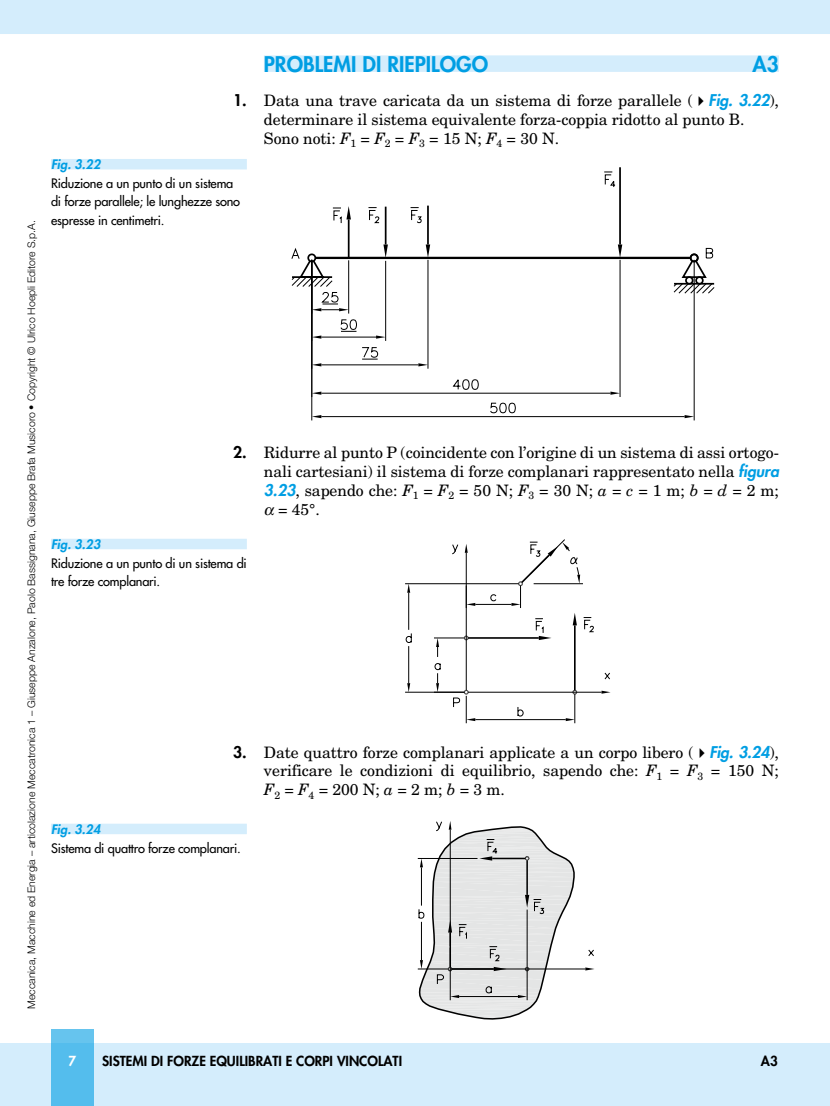
<style>
.page{position:relative;width:830px;height:1106px;background:#fff}
.page>*{position:absolute;margin:0;border:0;box-sizing:border-box;transform-origin:0 0}
.t1{font:800 21px "Futura";color:#009ee3}
.t2{font:15.75px/18.8px "New Century Schlbk";letter-spacing:-.005em;color:#000}
.t3{font:800 13.5px "Futura";color:#000}
.t4{font:800 13.5px "Futura";color:#fff}
.t5{font:12.75px/18.3px "Futura";letter-spacing:-.015em;color:#000}
.t6{font:italic 800 12.75px "Futura";color:#009ee3}
.t7{font:300 10.5px "Helvetica Neue";color:#000}
.s1{font-family:"Futura";font-weight:800}
.s2{font-family:"Futura";font-weight:800;font-style:italic;color:#009ee3}
.s3{font-style:italic}
</style>
<div class="page">
<div style="left:0;top:1043px;width:829px;height:63px;background:#d4edfc"></div>
<div style="left:51px;top:1029px;width:43px;height:77px;background:linear-gradient(to bottom,#5ec1ee,#4fbbed)"></div>
<div style="left:264px;top:55px;width:514px;height:17px;background:#d4edfc"></div>
<div style="left:51px;top:159px;width:196px;height:10px;background:#d4edfc"></div>
<div style="left:51px;top:539px;width:196px;height:10px;background:#d4edfc"></div>
<hr style="left:434px;top:637px;width:30px;height:1px;background:#000">
<svg style="left:434px;top:638px;width:7px;height:54px"></svg>
<hr style="left:405px;top:583px;width:113px;height:1px;background:#000">
<hr style="left:405px;top:692px;width:59px;height:1px;background:#000">
<hr style="left:408px;top:593px;width:1px;height:37px;background:#000">
<hr style="left:408px;top:646px;width:1px;height:37px;background:#000">
<svg style="left:407px;top:583px;width:3px;height:10px"></svg>
<svg style="left:407px;top:683px;width:3px;height:9px"></svg>
<svg style="left:405px;top:633px;width:7px;height:10px"></svg>
<svg style="left:451px;top:539px;width:159px;height:184px"></svg>
<svg style="left:417px;top:821px;width:177px;height:199px"></svg>
<div style="left:51px;top:823px;width:196px;height:11px;background:#d4edfc"></div>
<hr style="left:348px;top:260px;width:1px;height:53px;background:#000">
<hr style="left:385px;top:261px;width:1px;height:80px;background:#000">
<hr style="left:321px;top:337px;width:55px;height:1px;background:#000">
<svg style="left:312px;top:335px;width:9px;height:4px"></svg>
<svg style="left:376px;top:335px;width:9px;height:4px"></svg>
<svg style="left:340px;top:319px;width:17px;height:13px"></svg>
<hr style="left:427px;top:260px;width:1px;height:109px;background:#000">
<hr style="left:321px;top:364px;width:97px;height:1px;background:#000">
<svg style="left:312px;top:363px;width:9px;height:3px"></svg>
<svg style="left:418px;top:363px;width:10px;height:3px"></svg>
<svg style="left:362px;top:347px;width:16px;height:13px"></svg>
<hr style="left:619px;top:260px;width:1px;height:137px;background:#000">
<hr style="left:321px;top:393px;width:289px;height:1px;background:#000">
<svg style="left:312px;top:391px;width:9px;height:4px"></svg>
<svg style="left:610px;top:391px;width:9px;height:4px"></svg>
<svg style="left:452px;top:379px;width:27px;height:11px"></svg>
<hr style="left:311px;top:260px;width:1px;height:160px;background:#000">
<hr style="left:693px;top:260px;width:1px;height:160px;background:#000">
<hr style="left:321px;top:416px;width:363px;height:1px;background:#000">
<svg style="left:311px;top:415px;width:10px;height:3px"></svg>
<svg style="left:684px;top:415px;width:9px;height:3px"></svg>
<svg style="left:490px;top:402px;width:26px;height:12px"></svg>
<hr style="left:347px;top:219px;width:2px;height:39px;background:#000">
<hr style="left:384px;top:207px;width:2px;height:37px;background:#000">
<hr style="left:427px;top:206px;width:1px;height:38px;background:#000">
<svg style="left:291px;top:244px;width:423px;height:67px"></svg>
<hr style="left:619px;top:167px;width:1px;height:77px;background:#000">
<svg style="left:332px;top:171px;width:283px;height:53px"></svg>
<div style="left:283px;top:154px;width:193px;height:27px;background:#fff"></div>
<div style="left:0;top:0;width:829px;height:34px;background:#d4edfc"></div>
<p class="t7" style="left:25px;top:1009px;width:790px;rotate:-90deg">Meccanica, Macchine ed Energia – articolazione Meccatronica 1 – Giuseppe Anzalone, Paolo Bassignana, Giuseppe Brafa Musicoro • Copyright © Ulrico Hoepli Editore S.p.A.</p>
<h1 class="t1" style="left:264px;top:51px;width:12px">PROBLEMIDIRIEPILO</h1>
<h1 class="t1" style="left:456px;top:51px;width:22px">GOA</h1>
<h1 class="t1" style="left:766px;top:51px;width:14px">3</h1>
<p class="t2" style="left:264px;top:91px;width:516px;text-indent:-31px"><span class="s1">1.</span> Data una trave caricata da un sistema di forze parallele (✔<span class="s2">Fig. 3.22</span>), determinare il sistema equivalente forza-coppia ridotto al punto B.<br>Sono noti: <span class="s3">F</span><sub>1</sub> = <span class="s3">F</span><sub>2</sub> = <span class="s3">F</span><sub>3</sub> = 15 N; <span class="s3">F</span><sub>4</sub> = 30 N.</p>
<p class="t6" style="left:51px;top:157px;width:51px">Fig. 3.22</p>
<p class="t5" style="left:51px;top:174px;width:190px">Riduzione a un punto di un sistema di forze parallele; le lunghezze sono espresse in centimetri.</p>
<p class="t2" style="left:233px;top:443px;width:547px"><span class="s1">2.</span> Ridurre al punto P (coincidente con l’origine di un sistema di assi ortogo-</p>
<p class="t2" style="left:264px;top:462px;width:516px">nali cartesiani) il sistema di forze complanari rappresentato nella <span class="s2">figura</span></p>
<p class="t2" style="left:264px;top:481px;width:516px"><span class="s2">3.23</span>, sapendo che: <span class="s3">F</span><sub>1</sub> = <span class="s3">F</span><sub>2</sub> = 50 N; <span class="s3">F</span><sub>3</sub> = 30 N; <span class="s3">a</span> = <span class="s3">c</span> = 1 m; <span class="s3">b</span> = <span class="s3">d</span> = 2 m;</p>
<p class="t2" style="left:278px;top:500px;width:43px">= 45°.</p>
<p class="t6" style="left:51px;top:536px;width:51px">Fig. 3.23</p>
<p class="t5" style="left:51px;top:554px;width:197px">Riduzione a un punto di un sistema di tre forze complanari.</p>
<p class="t2" style="left:264px;top:742px;width:516px;text-align:justify;text-indent:-31px"><span class="s1">3.</span> Date quattro forze complanari applicate a un corpo libero (✔<span class="s2">Fig. 3.24</span>), verificare le condizioni di equilibrio, sapendo che: <span class="s3">F</span><sub>1</sub> = <span class="s3">F</span><sub>3</sub> = 150 N; <span class="s3">F</span><sub>2</sub> = <span class="s3">F</span><sub>4</sub> = 200 N; <span class="s3">a</span> = 2 m; <span class="s3">b</span> = 3 m.</p>
<p class="t6" style="left:51px;top:821px;width:51px">Fig. 3.24</p>
<p class="t5" style="left:51px;top:838px;width:191px">Sistema di quattro forze complanari.</p>
<p class="t4" style="left:68px;top:1052px;width:9px">7</p>
<p class="t3" style="left:102px;top:1052px;width:301px">SISTEMI DI FORZE EQUILIBRATI E CORPI VINCOLATI</p>
<p class="t3" style="left:760px;top:1052px;width:18px">A3</p>
</div>
